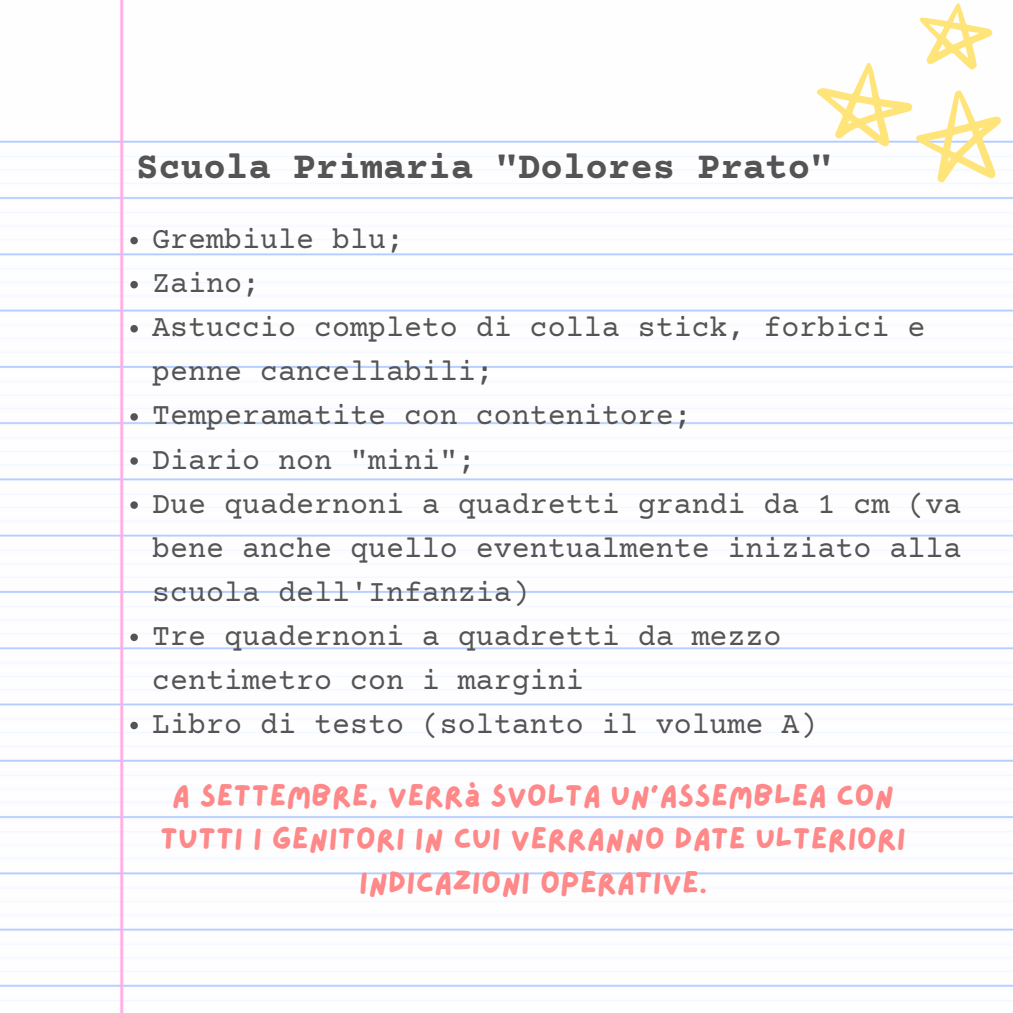
<style>
.page{position:relative;width:1013px;height:1013px;background:#fff}
.page>*{position:absolute;margin:0;border:0;box-sizing:border-box;transform-origin:0 0}
.t1{font:700 37.5px "Courier Prime";color:#545454}
.t2{font:31.25px/43.1px "Lazydog";color:#f88;text-align:center}
.t3{font:30px/44px "Courier Prime";color:#545454}
</style>
<div class="page">
<img style="left:0;top:0;width:1012px;height:1012px">
<svg style="left:814px;top:0;width:192px;height:185px"></svg>
<svg style="left:130px;top:237px;width:8px;height:7px"></svg>
<svg style="left:130px;top:281px;width:8px;height:7px"></svg>
<svg style="left:130px;top:325px;width:8px;height:7px"></svg>
<svg style="left:130px;top:413px;width:8px;height:7px"></svg>
<svg style="left:130px;top:457px;width:8px;height:8px"></svg>
<svg style="left:130px;top:501px;width:8px;height:8px"></svg>
<svg style="left:130px;top:633px;width:8px;height:8px"></svg>
<svg style="left:130px;top:721px;width:8px;height:8px"></svg>
<p class="t1" style="left:136px;top:149px;width:698px">Scuola Primaria "Dolores Prato"</p>
<p class="t3" style="left:152px;top:219px;width:253px">Grembiule blu;</p>
<p class="t3" style="left:152px;top:263px;width:109px">Zaino;</p>
<p class="t3" style="left:152px;top:307px;width:774px">Astuccio completo di colla stick, forbici e penne cancellabili;</p>
<p class="t3" style="left:152px;top:396px;width:541px">Temperamatite con contenitore;</p>
<p class="t3" style="left:152px;top:440px;width:325px">Diario non "mini";</p>
<p class="t3" style="left:152px;top:484px;width:810px;text-align:justify">Due quadernoni a quadretti grandi da 1 cm (va bene anche quello eventualmente iniziato alla scuola dell'Infanzia)</p>
<p class="t3" style="left:152px;top:616px;width:630px">Tre quadernoni a quadretti da mezzo centimetro con i margini</p>
<p class="t3" style="left:152px;top:704px;width:666px">Libro di testo (soltanto il volume A)</p>
<p class="t2" style="left:160px;top:775px;width:747px">A SETTEMBRE, VERRÀ SVOLTA UN'ASSEMBLEA CON<br>TUTTI I GENITORI IN CUI VERRANNO DATE ULTERIORI<br>INDICAZIONI OPERATIVE.</p>
</div>
